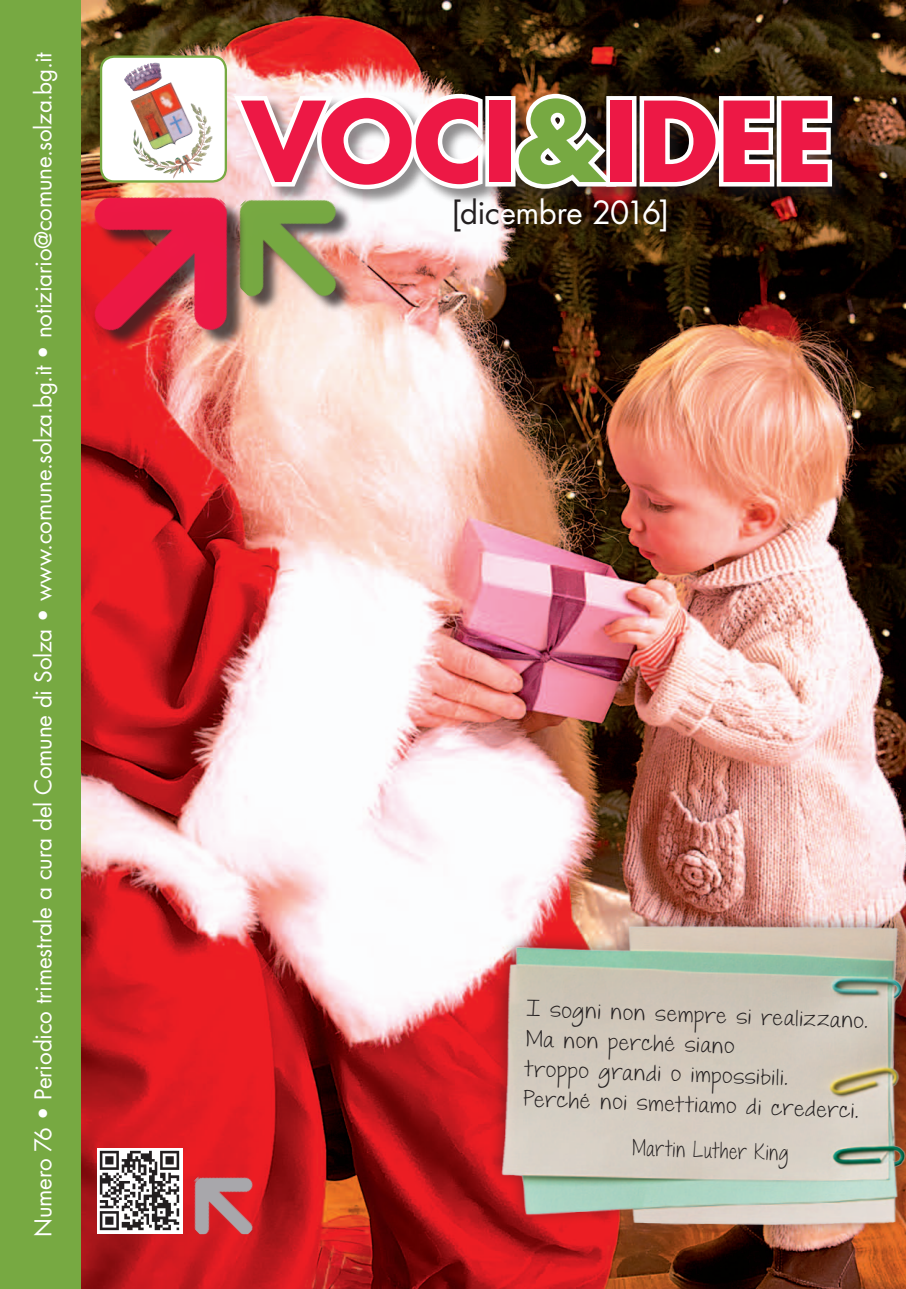
<style>
.page{position:relative;width:906px;height:1289px;background:#fff}
.page>*{position:absolute;margin:0;border:0;box-sizing:border-box;transform-origin:0 0}
.t1{font:700 108px "Futura";letter-spacing:-.015em;color:#ed1845}
.t2{font:31.05px "Futura";letter-spacing:-.02em;color:#fff}
.t3{font:22.5px "Futura";letter-spacing:-.01em;color:#fff}
.t4{font:18.15px/30px "Janda Everyday Casual";color:#231f20;scale:1.14 1}
.t5{font:18.15px "Janda Everyday Casual";color:#231f20;scale:.91 1}
.s1{color:#77a942}
.s2{color:#231f20}
</style>
<div class="page">
<img style="left:81px;top:0;width:825px;height:1288px">
<div style="left:98px;top:1148px;width:85px;height:85px;background:#fff"></div>
<img style="left:99px;top:1150px;width:81px;height:81px">
<div style="left:0;top:0;width:81px;height:1288px;background:#77a942"></div>
<div style="left:234px;top:93px;width:613px;height:112px;background:#231f20;opacity:.5"></div>
<svg style="left:227px;top:89px;width:263px;height:105px"></svg>
<div style="left:485px;top:96px;width:30px;height:90px;border:9px solid #fff"></div>
<img style="left:509px;top:89px;width:118px;height:106px">
<div style="left:606px;top:96px;width:30px;height:90px;border:9px solid #fff"></div>
<svg style="left:635px;top:92px;width:201px;height:99px"></svg>
<div style="left:101px;top:57px;width:125px;height:124px;background:#fff;border-radius:13px"></div>
<img style="left:124px;top:63px;width:81px;height:78px">
<div style="left:100px;top:55px;width:127px;height:128px;border:2px solid #77a942;border-radius:13px"></div>
<img style="left:291px;top:153px;width:91px;height:183px">
<img style="left:81px;top:141px;width:210px;height:253px">
<img style="left:191px;top:1162px;width:72px;height:72px">
<img style="left:487px;top:912px;width:419px;height:326px">
<p class="t3" style="left:28px;top:1236px;width:1186px;rotate:-90deg">Numero 76 • Periodico trimestrale a cura del Comune di Solza • www.comune.solza.bg.it • notiziario@comune.solza.bg.it</p>
<h1 class="t1" style="left:242px;top:66px;width:593px">VOCI<span class="s1">&amp;</span>IDEE</h1>
<h2 class="t2" style="left:451px;top:191px;width:219px"><span class="s2">[dic</span>embre 2016]</h2>
<p class="t4" style="left:527px;top:995px;width:300px;rotate:2deg">I sogni non sempre si realizzano.<br>Ma non perché siano<br>troppo grandi o impossibili.<br>Perché noi smettiamo di crederci.</p>
<p class="t5" style="left:633px;top:1138px;width:173px;rotate:2deg">Martin Luther King</p>
</div>
